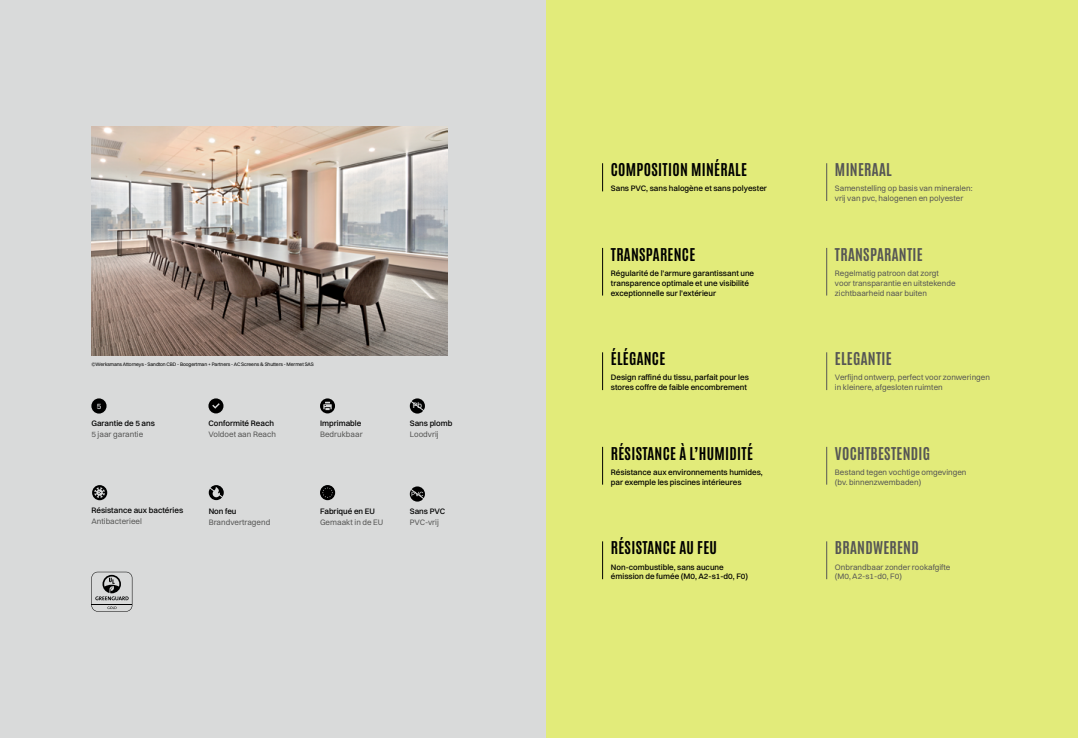
<style>
.page{position:relative;width:1078px;height:738px;background:#fff}
.page>*{position:absolute;margin:0;border:0;box-sizing:border-box;transform-origin:0 0}
.t1{font:15px "Antonio";letter-spacing:.02em;color:#000}
.t2{font:15px "Antonio";letter-spacing:.02em;color:#565655}
.t3{font:500 8px/9.6px "Switzer";color:#000}
.t4{font:8px/9.6px "Switzer";color:#565655}
.t5{font:500 8px "Switzer";color:#d9dada}
.t6{font:5px "Switzer";letter-spacing:-.02em;color:#000}
</style>
<div class="page">
<div style="left:0;top:0;width:539px;height:737px;background:#d9dada"></div>
<img style="left:91px;top:126px;width:356px;height:229px">
<svg style="left:208px;top:485px;width:16px;height:13px"></svg>
<svg style="left:409px;top:399px;width:16px;height:13px"></svg>
<svg style="left:409px;top:487px;width:16px;height:13px"></svg>
<svg style="left:320px;top:484px;width:15px;height:16px"></svg>
<svg style="left:322px;top:487px;width:11px;height:10px"></svg>
<div style="left:208px;top:398px;width:15px;height:15px;background:#000;border-radius:50%"></div>
<svg style="left:212px;top:403px;width:8px;height:5px"></svg>
<div style="left:91px;top:398px;width:15px;height:15px;background:#000;border-radius:50%"></div>
<svg style="left:92px;top:484px;width:15px;height:16px"></svg>
<svg style="left:94px;top:487px;width:11px;height:10px"></svg>
<svg style="left:320px;top:398px;width:15px;height:15px"></svg>
<svg style="left:323px;top:401px;width:8px;height:9px"></svg>
<svg style="left:91px;top:571px;width:41px;height:40px"></svg>
<div style="left:545px;top:0;width:532px;height:737px;background:#e2eb7a"></div>
<div style="left:537px;top:0;width:8px;height:737px;background:#d9dada"></div>
<svg style="left:602px;top:163px;width:1px;height:28px"></svg>
<hr style="left:826px;top:163px;width:1px;height:38px;background:#565655">
<hr style="left:602px;top:248px;width:1px;height:47px;background:#000">
<hr style="left:826px;top:248px;width:1px;height:47px;background:#565655">
<hr style="left:602px;top:352px;width:1px;height:38px;background:#000">
<hr style="left:826px;top:352px;width:1px;height:38px;background:#565655">
<hr style="left:602px;top:446px;width:1px;height:38px;background:#000">
<hr style="left:826px;top:446px;width:1px;height:38px;background:#565655">
<hr style="left:602px;top:541px;width:1px;height:37px;background:#000">
<hr style="left:826px;top:541px;width:1px;height:37px;background:#565655">
<p class="t6" style="left:91px;top:361px;width:224px">©Werksmans Attorneys - Sandton CBD - Boogertman + Partners - AC Screens &amp; Shutters - Mermet SAS</p>
<p class="t5" style="left:97px;top:401px;width:6px">5</p>
<p class="t3" style="left:91px;top:418px;width:65px">Garantie de 5 ans</p>
<p class="t4" style="left:91px;top:429px;width:53px">5 jaar garantie</p>
<p class="t3" style="left:208px;top:418px;width:67px">Conformité Reach</p>
<p class="t4" style="left:208px;top:429px;width:69px">Voldoet aan Reach</p>
<p class="t3" style="left:320px;top:418px;width:43px">Imprimable</p>
<p class="t4" style="left:320px;top:429px;width:44px">Bedrukbaar</p>
<p class="t5" style="left:413px;top:400px;width:11px">Pb</p>
<p class="t3" style="left:409px;top:418px;width:44px">Sans plomb</p>
<p class="t4" style="left:409px;top:429px;width:30px">Loodvrij</p>
<p class="t3" style="left:91px;top:504px;width:93px">Résistance aux bactéries</p>
<p class="t4" style="left:91px;top:515px;width:52px">Antibacterieel</p>
<p class="t3" style="left:209px;top:506px;width:29px">Non feu</p>
<p class="t4" style="left:209px;top:517px;width:63px">Brandvertragend</p>
<p class="t3" style="left:320px;top:506px;width:56px">Fabriqué en EU</p>
<p class="t4" style="left:320px;top:517px;width:65px">Gemaakt in de EU</p>
<p class="t3" style="left:409px;top:506px;width:37px">Sans PVC</p>
<p class="t4" style="left:409px;top:517px;width:31px">PVC-vrij</p>
<h1 class="t1" style="left:610px;top:159px;width:137px">COMPOSITION MINÉRALE</h1>
<p class="t3" style="left:610px;top:183px;width:158px">Sans PVC, sans halogène et sans polyester</p>
<h1 class="t1" style="left:610px;top:244px;width:86px">TRANSPARENCE</h1>
<p class="t3" style="left:610px;top:268px;width:145px">Régularité de l’armure garantissant une transparence optimale et une visibilité exceptionnelle sur l’extérieur</p>
<h1 class="t1" style="left:610px;top:348px;width:56px">ÉLÉGANCE</h1>
<p class="t3" style="left:610px;top:372px;width:139px">Design raffiné du tissu, parfait pour les stores coffre de faible encombrement</p>
<h1 class="t1" style="left:610px;top:442px;width:143px">RÉSISTANCE À L’HUMIDITÉ</h1>
<p class="t3" style="left:610px;top:467px;width:153px">Résistance aux environnements humides, par exemple les piscines intérieures</p>
<h1 class="t1" style="left:610px;top:537px;width:108px">RÉSISTANCE AU FEU</h1>
<p class="t3" style="left:610px;top:561px;width:139px">Non-combustible, sans aucune émission de fumée (M0, A2-s1-d0, F0)</p>
<h1 class="t2" style="left:834px;top:159px;width:58px">MINERAAL</h1>
<p class="t4" style="left:834px;top:183px;width:139px">Samenstelling op basis van mineralen: vrij van pvc, halogenen en polyester</p>
<h1 class="t2" style="left:834px;top:244px;width:89px">TRANSPARANTIE</h1>
<p class="t4" style="left:834px;top:268px;width:122px">Regelmatig patroon dat zorgt voor transparantie en uitstekende zichtbaarheid naar buiten</p>
<h1 class="t2" style="left:834px;top:348px;width:58px">ELEGANTIE</h1>
<p class="t4" style="left:834px;top:372px;width:156px">Verfijnd ontwerp, perfect voor zonweringen in kleinere, afgesloten ruimten</p>
<h1 class="t2" style="left:834px;top:442px;width:97px">VOCHTBESTENDIG</h1>
<p class="t4" style="left:834px;top:467px;width:133px">Bestand tegen vochtige omgevingen (bv. binnenzwembaden)</p>
<h1 class="t2" style="left:834px;top:537px;width:85px">BRANDWEREND</h1>
<p class="t4" style="left:834px;top:561px;width:117px">Onbrandbaar zonder rookafgifte (M0, A2-s1-d0, F0)</p>
</div>
